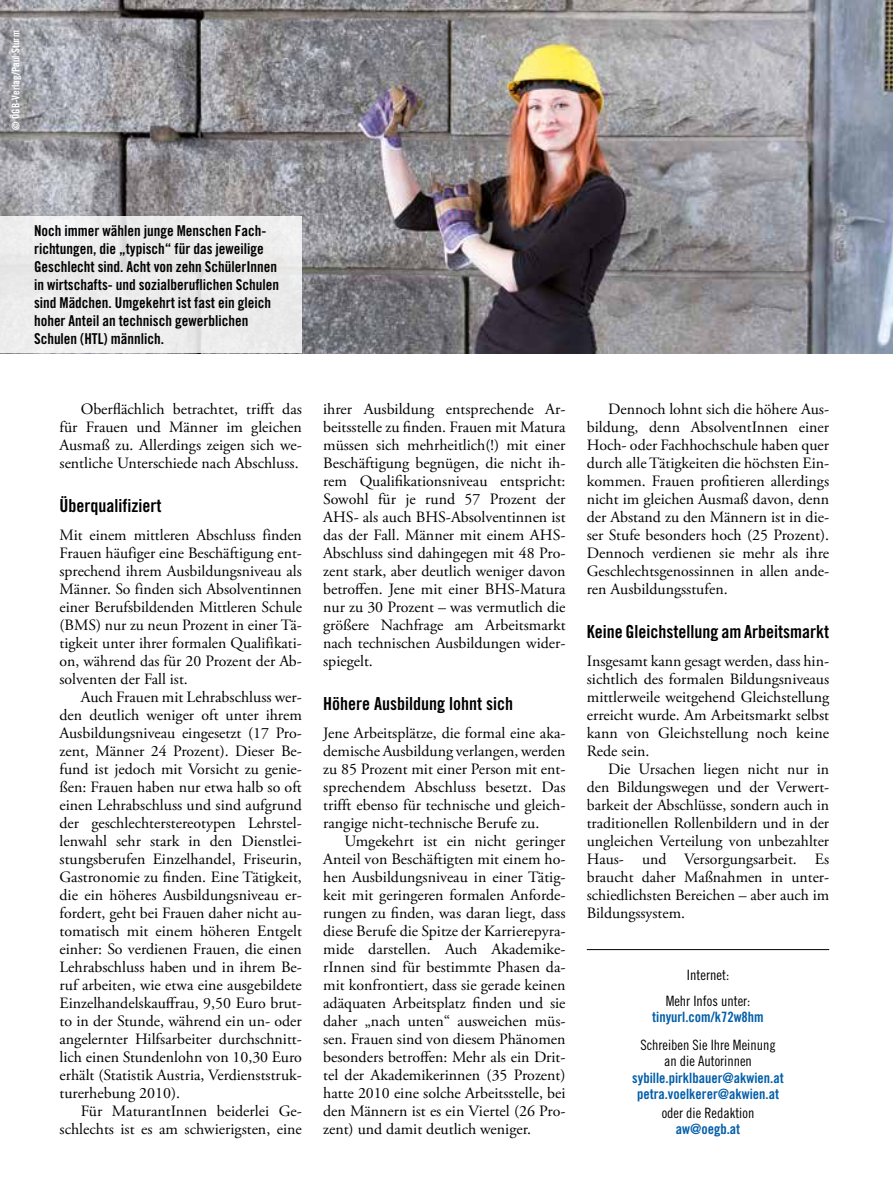
<style>
.page{position:relative;width:893px;height:1191px;background:#fff}
.page>*{position:absolute;margin:0;border:0;box-sizing:border-box;transform-origin:0 0}
.t1{font:18px "Trade Gothic Bold Cond Twenty";color:#000}
.t2{font:15.75px/18px "Adobe Garamond Pro";color:#000;text-align:justify}
.t3{font:15px/18px "Trade Gothic Bold Cond Twenty";color:#000}
.t4{font:14.25px/16.5px "Trade Gothic Bold Cond Twenty";color:#005da9;text-align:center}
.t5{font:14.25px/26.1px "Trade Gothic Cond Eighteen";color:#000;text-align:center}
.t6{font:10.5px "Trade Gothic Bold Cond Twenty";color:#fff}
</style>
<div class="page">
<hr style="left:587px;top:949px;width:242px;height:1px;background:#000">
<img style="left:0;top:0;width:893px;height:353px">
<div style="left:0;top:216px;width:302px;height:137px;background:#ececec"></div>
<p class="t6" style="left:9px;top:130px;width:101px;rotate:-90deg">© ÖGB-Verlag/Paul Sturm</p>
<p class="t3" style="left:34px;top:222px;width:247px">Noch immer wählen junge Menschen Fach&shy;richtungen, die „typisch“ für das jeweilige Geschlecht sind. Acht von zehn SchülerInnen in wirtschafts- und sozialberuflichen Schulen sind Mädchen. Umgekehrt ist fast ein gleich hoher Anteil an technisch gewerblichen Schulen (HTL) männlich.</p>
<p class="t2" style="left:60px;top:401px;width:244px;text-indent:21px">Oberflächlich betrachtet, trifft das für Frauen und Männer im gleichen Ausmaß zu. Allerdings zeigen sich we&shy;sentliche Unterschiede nach Abschluss.</p>
<p class="t1" style="left:60px;top:494px;width:103px">Überqualifiziert</p>
<p class="t2" style="left:60px;top:527px;width:244px">Mit einem mittleren Abschluss finden Frauen häufiger eine Beschäftigung ent&shy;sprechend ihrem Ausbildungsniveau als Männer. So finden sich Absolventinnen einer Berufsbildenden Mittleren Schule (BMS) nur zu neun Prozent in einer Tä&shy;tigkeit unter ihrer formalen Qualifikati&shy;on, während das für 20 Prozent der Ab&shy;solventen der Fall ist.</p>
<p class="t2" style="left:60px;top:689px;width:244px;text-indent:21px">Auch Frauen mit Lehrabschluss wer&shy;den deutlich weniger oft unter ihrem Ausbildungsniveau eingesetzt (17 Pro&shy;zent, Männer 24 Prozent). Dieser Be&shy;fund ist jedoch mit Vorsicht zu genie&shy;ßen: Frauen haben nur etwa halb so oft einen Lehrabschluss und sind aufgrund der geschlechterstereotypen Lehrstel&shy;lenwahl sehr stark in den Dienstlei&shy;stungsberufen Einzelhandel, Friseurin, Gastronomie zu finden. Eine Tätigkeit, die ein höheres Ausbildungsniveau er&shy;fordert, geht bei Frauen daher nicht au&shy;tomatisch mit einem höheren Entgelt einher: So verdienen Frauen, die einen Lehrabschluss haben und in ihrem Be&shy;ruf arbeiten, wie etwa eine ausgebildete Einzelhandelskauffrau, 9,50 Euro brut&shy;to in der Stunde, während ein un- oder angelernter Hilfsarbeiter durchschnitt&shy;lich einen Stundenlohn von 10,30 Euro erhält (Statistik Austria, Verdienststruk&shy;turerhebung 2010).</p>
<p class="t2" style="left:60px;top:1103px;width:244px;text-align:right">Für MaturantInnen beiderlei Ge&shy;schlechts ist es am schwierigsten, eine</p>
<p class="t2" style="left:323px;top:401px;width:244px">ihrer Ausbildung entsprechende Ar&shy;beitsstelle zu finden. Frauen mit Matura müssen sich mehrheitlich(!) mit einer Beschäftigung begnügen, die nicht ih&shy;rem Qualifikationsniveau entspricht:<br>Sowohl für je rund 57 Prozent der AHS- als auch BHS-Absolventinnen ist das der Fall. Männer mit einem AHS-Abschluss sind dahingegen mit 48 Pro&shy;zent stark, aber deutlich weniger davon betroffen. Jene mit einer BHS-Matura nur zu 30 Prozent – was vermutlich die größere Nachfrage am Arbeitsmarkt nach technischen Ausbildungen wider&shy;spiegelt.</p>
<p class="t1" style="left:323px;top:692px;width:191px">Höhere Ausbildung lohnt sich</p>
<p class="t2" style="left:323px;top:725px;width:244px">Jene Arbeitsplätze, die formal eine aka&shy;demische Ausbildung verlangen, werden zu 85 Prozent mit einer Person mit ent&shy;sprechendem Abschluss besetzt. Das trifft ebenso für technische und gleich&shy;rangige nicht-technische Berufe zu.</p>
<p class="t2" style="left:323px;top:833px;width:244px;text-indent:21px">Umgekehrt ist ein nicht geringer Anteil von Beschäftigten mit einem ho&shy;hen Ausbildungsniveau in einer Tätig&shy;keit mit geringeren formalen Anforde&shy;rungen zu finden, was daran liegt, dass diese Berufe die Spitze der Karrierepyra&shy;mide darstellen. Auch Akademike&shy;rInnen sind für bestimmte Phasen da&shy;mit konfrontiert, dass sie gerade keinen adäquaten Arbeitsplatz finden und sie daher „nach unten“ ausweichen müs&shy;sen. Frauen sind von diesem Phänomen besonders betroffen: Mehr als ein Drit&shy;tel der Akademikerinnen (35 Prozent) hatte 2010 eine solche Arbeitsstelle, bei den Männern ist es ein Viertel (26 Pro&shy;zent) und damit deutlich weniger.</p>
<p class="t2" style="left:587px;top:401px;width:244px;text-indent:21px">Dennoch lohnt sich die höhere Aus&shy;bildung, denn AbsolventInnen einer Hoch- oder Fachhochschule haben quer durch alle Tätigkeiten die höchsten Ein&shy;kommen. Frauen profitieren allerdings nicht im gleichen Ausmaß davon, denn der Abstand zu den Männern ist in die&shy;ser Stufe besonders hoch (25 Prozent).<br>Dennoch verdienen sie mehr als ihre Geschlechtsgenossinnen in allen ande&shy;ren Ausbildungsstufen.</p>
<p class="t1" style="left:587px;top:620px;width:244px">Keine Gleichstellung am Arbeitsmarkt</p>
<p class="t2" style="left:587px;top:653px;width:244px">Insgesamt kann gesagt werden, dass hin&shy;sichtlich des formalen Bildungsniveaus mittlerweile weitgehend Gleichstellung erreicht wurde. Am Arbeitsmarkt selbst kann von Gleichstellung noch keine Rede sein.</p>
<p class="t2" style="left:587px;top:761px;width:244px;text-indent:21px">Die Ursachen liegen nicht nur in den Bildungswegen und der Verwert&shy;barkeit der Abschlüsse, sondern auch in traditionellen Rollenbildern und in der ungleichen Verteilung von unbezahlter Haus- und Versorgungsarbeit. Es braucht daher Maßnahmen in unter&shy;schiedlichsten Bereichen – aber auch im Bildungssystem.</p>
<p class="t5" style="left:666px;top:961px;width:86px">Internet:<br>Mehr Infos unter:</p>
<p class="t4" style="left:652px;top:1009px;width:113px">tinyurl.com/k72w8hm</p>
<p class="t5" style="left:640px;top:1036px;width:137px;line-height:16.5px">Schreiben Sie Ihre Meinung an die Autorinnen</p>
<p class="t4" style="left:632px;top:1069px;width:153px">sybille.pirklbauer@akwien.at petra.voelkerer@akwien.at</p>
<p class="t5" style="left:662px;top:1099px;width:94px">oder die Redaktion</p>
<p class="t4" style="left:676px;top:1120px;width:66px">aw@oegb.at</p>
</div>
